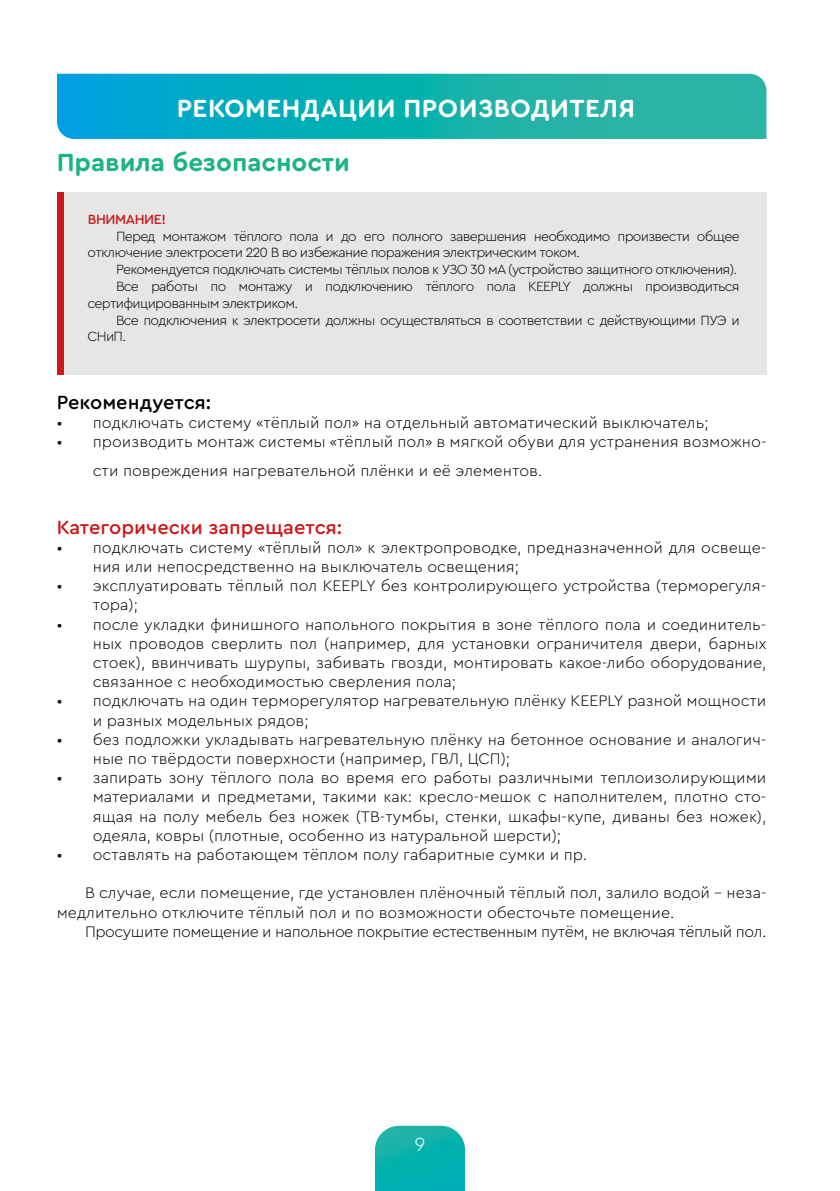
<style>
.page{position:relative;width:840px;height:1191px;background:#fff}
.page>*{position:absolute;margin:0;border:0;box-sizing:border-box;transform-origin:0 0}
.t1{font:700 26px "Cera Round Pro";letter-spacing:.02em;color:#fff}
.t2{font:700 26px "Cera Round Pro";color:#1cb57f}
.t3{font:500 20px "Cera Round Pro";color:#cd1719}
.t4{font:500 20px "Cera Round Pro";color:#000}
.t5{font:300 20px "Cera Round Pro DEMO";color:#fff}
.t6{font:300 16px/19.2px "Cera Round Pro";color:#000}
.t7{font:300 16px "Cera Round Pro";letter-spacing:-.03em;color:#000}
.t8{font:300 14px/16.8px "Cera Round Pro";letter-spacing:-.05em;color:#000}
.t9{font:500 14px "Cera Round Pro";letter-spacing:-.03em;color:#cd1719}
</style>
<div class="page">
<svg style="left:375px;top:1125px;width:89px;height:66px;background:#15b4b2"></svg>
<svg style="left:57px;top:74px;width:709px;height:65px;background:#12aeb5"></svg>
<div style="left:63px;top:193px;width:703px;height:182px;background:#e6e6e6"></div>
<div style="left:57px;top:193px;width:6px;height:182px;background:#cd1719"></div>
<h1 class="t1" style="left:176px;top:90px;width:459px">РЕКОМЕНДАЦИИ ПРОИЗВОДИТЕЛЯ</h1>
<h1 class="t2" style="left:57px;top:144px;width:294px">Правила безопасности</h1>
<p class="t9" style="left:88px;top:209px;width:80px">ВНИМАНИЕ!</p>
<p class="t8" style="left:88px;top:227px;width:653px;text-indent:28px">Перед монтажом тёплого пола и до его полного завершения необходимо произвести общее отключение электросети 220 B во избежание поражения электрическим током.</p>
<p class="t8" style="left:116px;top:260px;width:622px">Рекомендуется подключать системы тёплых полов к УЗО 30 мА (устройство защитного отключения).</p>
<p class="t8" style="left:116px;top:277px;width:624px">Все работы по монтажу и подключению тёплого пола KEEPLY должны производиться</p>
<p class="t8" style="left:88px;top:294px;width:212px">сертифицированным электриком.</p>
<p class="t8" style="left:116px;top:311px;width:625px">Все подключения к электросети должны осуществляться в соответствии с действующими ПУЭ и</p>
<p class="t8" style="left:88px;top:328px;width:40px">СНиП.</p>
<p class="t4" style="left:57px;top:388px;width:156px">Рекомендуется:</p>
<p class="t6" style="left:57px;top:412px;width:653px">• подключать систему «тёплый пол» на отдельный автоматический выключатель;</p>
<p class="t6" style="left:93px;top:426px;width:674px;line-height:28.8px;text-indent:-36px">• производить монтаж системы «тёплый пол» в мягкой обуви для устранения возможно&shy;сти повреждения нагревательной плёнки и её элементов.</p>
<p class="t3" style="left:57px;top:513px;width:287px">Категорически запрещается:</p>
<p class="t6" style="left:93px;top:537px;width:674px;text-indent:-36px">• подключать систему «тёплый пол» к электропроводке, предназначенной для освеще&shy;ния или непосредственно на выключатель освещения;</p>
<p class="t6" style="left:93px;top:575px;width:674px;text-indent:-36px">• эксплуатировать тёплый пол KEEPLY без контролирующего устройства (терморегуля&shy;тора);</p>
<p class="t6" style="left:93px;top:614px;width:674px;text-align:justify;text-indent:-36px">• после укладки финишного напольного покрытия в зоне тёплого пола и соединитель&shy;ных проводов сверлить пол (например, для установки ограничителя двери, барных стоек), ввинчивать шурупы, забивать гвозди, монтировать какое-либо оборудование, связанное с необходимостью сверления пола;</p>
<p class="t6" style="left:93px;top:690px;width:674px;text-indent:-36px">• подключать на один терморегулятор нагревательную плёнку KEEPLY разной мощности и разных модельных рядов;</p>
<p class="t6" style="left:93px;top:729px;width:674px;text-indent:-36px">• без подложки укладывать нагревательную плёнку на бетонное основание и аналогич&shy;ные по твёрдости поверхности (например, ГВЛ, ЦСП);</p>
<p class="t6" style="left:93px;top:767px;width:674px;text-align:justify;text-indent:-36px">• запирать зону тёплого пола во время его работы различными теплоизолирующими материалами и предметами, такими как: кресло-мешок с наполнителем, плотно сто&shy;ящая на полу мебель без ножек (ТВ-тумбы, стенки, шкафы-купе, диваны без ножек), одеяла, ковры (плотные, особенно из натуральной шерсти);</p>
<p class="t6" style="left:57px;top:844px;width:531px">• оставлять на работающем тёплом полу габаритные сумки и пр.</p>
<p class="t6" style="left:57px;top:882px;width:710px;text-indent:28px">В случае, если помещение, где установлен плёночный тёплый пол, залило водой – неза&shy;медлительно отключите тёплый пол и по возможности обесточьте помещение.</p>
<p class="t7" style="left:85px;top:920px;width:682px">Просушите помещение и напольное покрытие естественным путём, не включая тёплый пол.</p>
<p class="t5" style="left:414px;top:1135px;width:12px">9</p>
</div>
